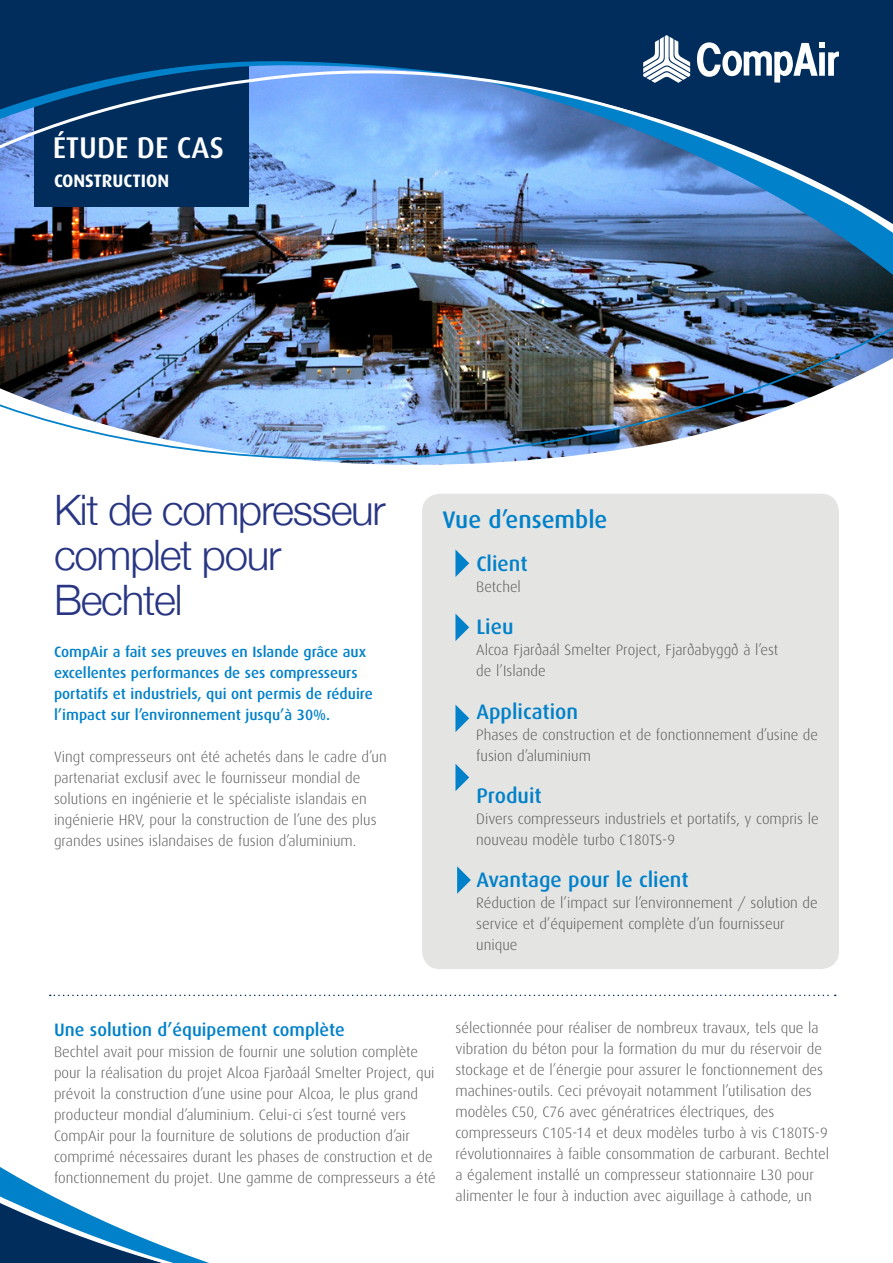
<style>
.page{position:relative;width:893px;height:1263px;background:#fff}
.page>*{position:absolute;margin:0;border:0;box-sizing:border-box;transform-origin:0 0}
.t1{font:300 42px/45px "Helvetica Neue";letter-spacing:-.03em;color:#283583}
.t2{font:500 30px "Dax";color:#fff}
.t3{font:500 24px "Dax";color:#0081c9}
.t4{font:500 21px "Dax";color:#0081c9}
.t5{font:500 18px "Dax";color:#0081c9}
.t6{font:700 18px "Dax";color:#fff}
.t7{font:300 15px/21px "Dax";color:#575756}
.t8{font:500 15px/21px "Dax";color:#0081c9}
</style>
<div class="page">
<img style="left:0;top:289px;width:893px;height:207px">
<img style="left:0;top:263px;width:893px;height:26px">
<svg style="left:0;top:0;width:893px;height:263px;background:#376090"></svg>
<svg style="left:697px;top:42px;width:142px;height:41px"></svg>
<svg style="left:643px;top:35px;width:47px;height:48px"></svg>
<svg style="left:0;top:1167px;width:209px;height:96px"></svg>
<div style="left:422px;top:494px;width:417px;height:475px;background:#e4e4e3;border-radius:18px"></div>
<svg style="left:455px;top:549px;width:14px;height:28px"></svg>
<svg style="left:455px;top:614px;width:14px;height:27px"></svg>
<svg style="left:455px;top:705px;width:14px;height:27px"></svg>
<svg style="left:455px;top:764px;width:14px;height:27px"></svg>
<svg style="left:457px;top:866px;width:14px;height:28px"></svg>
<svg style="left:50px;top:995px;width:786px;height:1px"></svg>
<h2 class="t2" style="left:53px;top:131px;width:173px">ÉTUDE DE CAS</h2>
<p class="t6" style="left:54px;top:171px;width:117px">CONSTRUCTION</p>
<h1 class="t1" style="left:54px;top:484px;width:333px">Kit de compresseur complet pour<br>Bechtel</h1>
<p class="t8" style="left:54px;top:641px;width:320px">CompAir a fait ses preuves en Islande grâce aux excellentes performances de ses compresseurs portatifs et industriels, qui ont permis de réduire l’impact sur l’environnement jusqu’à 30%.</p>
<p class="t7" style="left:54px;top:746px;width:334px">Vingt compresseurs ont été achetés dans le cadre d’un partenariat exclusif avec le fournisseur mondial de solutions en ingénierie et le spécialiste islandais en ingénierie HRV, pour la construction de l’une des plus grandes usines islandaises de fusion d’aluminium.</p>
<h3 class="t3" style="left:442px;top:506px;width:167px">Vue d’ensemble</h3>
<h3 class="t4" style="left:476px;top:552px;width:53px">Client</h3>
<p class="t7" style="left:476px;top:577px;width:46px">Betchel</p>
<h3 class="t4" style="left:476px;top:615px;width:39px">Lieu</h3>
<p class="t7" style="left:476px;top:640px;width:304px">Alcoa Fjarðaál Smelter Project, Fjarðabyggð à l’est de l’Islande</p>
<h3 class="t4" style="left:476px;top:700px;width:103px">Application</h3>
<p class="t7" style="left:476px;top:724px;width:343px">Phases de construction et de fonctionnement d’usine de fusion d’aluminium</p>
<h3 class="t4" style="left:476px;top:784px;width:67px">Produit</h3>
<p class="t7" style="left:476px;top:808px;width:344px">Divers compresseurs industriels et portatifs, y compris le nouveau modèle turbo C180TS-9</p>
<h3 class="t4" style="left:476px;top:868px;width:214px">Avantage pour le client</h3>
<p class="t7" style="left:476px;top:893px;width:343px">Réduction de l’impact sur l’environnement / solution de service et d’équipement complète d’un fournisseur unique</p>
<p class="t5" style="left:54px;top:1019px;width:292px">Une solution d’équipement complète</p>
<p class="t7" style="left:54px;top:1041px;width:383px">Bechtel avait pour mission de fournir une solution complète pour la réalisation du projet Alcoa Fjarðaál Smelter Project, qui prévoit la construction d’une usine pour Alcoa, le plus grand producteur mondial d’aluminium. Celui-ci s’est tourné vers CompAir pour la fourniture de solutions de production d’air comprimé nécessaires durant les phases de construction et de fonctionnement du projet. Une gamme de compresseurs a été</p>
<p class="t7" style="left:455px;top:1018px;width:375px">sélectionnée pour réaliser de nombreux travaux, tels que la vibration du béton pour la formation du mur du réservoir de stockage et de l’énergie pour assurer le fonctionnement des machines-outils. Ceci prévoyait notamment l’utilisation des modèles C50, C76 avec génératrices électriques, des compresseurs C105-14 et deux modèles turbo à vis C180TS-9 révolutionnaires à faible consommation de carburant. Bechtel a également installé un compresseur stationnaire L30 pour alimenter le four à induction avec aiguillage à cathode, un</p>
</div>
